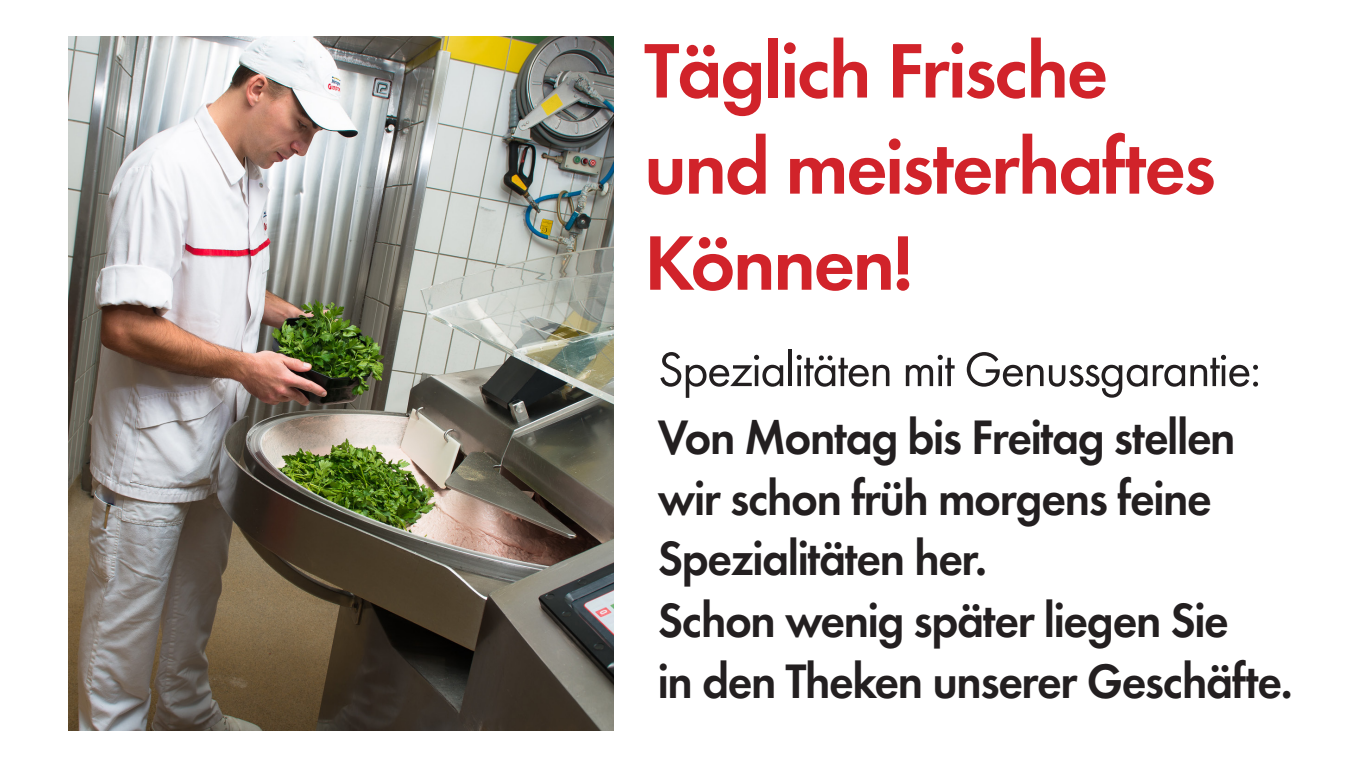
<style>
.page{position:relative;width:1364px;height:769px;background:#fff}
.page>*{position:absolute;margin:0;border:0;box-sizing:border-box;transform-origin:0 0}
.t1{font:600 80px/96px "Futura T";letter-spacing:-.03em;color:#d1232a}
.t2{font:600 50.2px/60.2px "Futura T";letter-spacing:-.03em;color:#231f20;scale:.95 1}
.t3{font:50.2px "Futura T";letter-spacing:-.03em;color:#231f20}
</style>
<div class="page">
<img style="left:68px;top:36px;width:546px;height:694px">
<p class="t1" style="left:644px;top:22px;width:573px">Täglich Frische und meisterhaftes<br>Können!</p>
<p class="t3" style="left:658px;top:340px;width:605px">Spezialitäten mit Genussgarantie:</p>
<p class="t2" style="left:658px;top:406px;width:609px">Von Montag bis Freitag stellen wir schon früh morgens feine<br>Spezialitäten her.</p>
<p class="t2" style="left:658px;top:588px;width:602px">Schon wenig später liegen Sie</p>
<p class="t2" style="left:658px;top:650px;width:669px">in den Theken unserer Geschäfte.</p>
</div>
